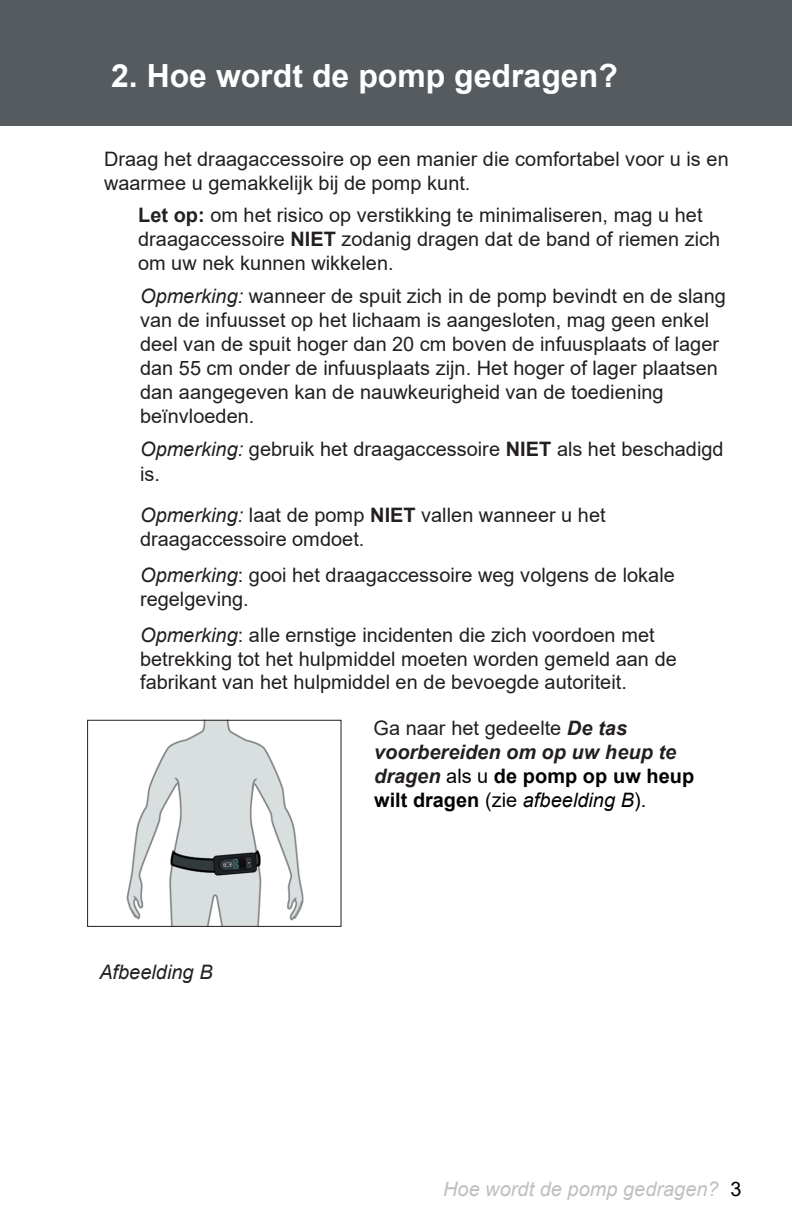
<style>
.page{position:relative;width:792px;height:1224px;background:#fff}
.page>*{position:absolute;margin:0;border:0;box-sizing:border-box;transform-origin:0 0}
.t1{font:700 32px "Arial";color:#fff}
.t2{font:20px/23.8px "Arial";color:#231f20}
.t3{font:italic 700 20px/24px "Arial";color:#231f20}
.t4{font:italic 20px "Arial";color:#bfbfbf}
.t5{font:italic 20px "Arial";color:#231f20}
.s1{font-weight:700}
.s2{font-style:italic}
.s3{font-weight:400;font-style:normal}
.s4{font-weight:400;font-style:normal;color:#000}
.s5{font-style:normal;color:#000}
.s6{font-weight:400;color:#000}
</style>
<div class="page">
<div style="left:0;top:0;width:792px;height:126px;background:#555b5e"></div>
<img style="left:126px;top:722px;width:178px;height:203px">
<div style="left:87px;top:720px;width:254px;height:207px;border:1px solid #231f20"></div>
<h1 class="t1" style="left:111px;top:54px;width:508px">2. Hoe wordt de pomp gedragen?</h1>
<p class="t2" style="left:104px;top:146px;width:626px">Draag het draagaccessoire op een manier die comfortabel voor u is en waarmee u gemakkelijk bij de pomp kunt.</p>
<p class="t2" style="left:138px;top:203px;width:584px"><span class="s1">Let op:</span> om het risico op verstikking te minimaliseren, mag u het draagaccessoire <span class="s1">NIET</span> zodanig dragen dat de band of riemen zich om uw nek kunnen wikkelen.</p>
<p class="t2" style="left:140px;top:284px;width:587px"><span class="s2">Opmerking:</span> wanneer de spuit zich in de pomp bevindt en de slang van de infuusset op het lichaam is aangesloten, mag geen enkel deel van de spuit hoger dan 20 cm boven de infuusplaats of lager dan 55 cm onder de infuusplaats zijn. Het hoger of lager plaatsen dan aangegeven kan de nauwkeurigheid van de toediening beïnvloeden.</p>
<p class="t2" style="left:140px;top:437px;width:585px;line-height:24.8px"><span class="s2">Opmerking:</span> gebruik het draagaccessoire <span class="s1">NIET</span> als het beschadigd is.</p>
<p class="t2" style="left:140px;top:502px;width:467px"><span class="s2">Opmerking:</span> laat de pomp <span class="s1">NIET</span> vallen wanneer u het draagaccessoire omdoet.</p>
<p class="t2" style="left:140px;top:562px;width:536px"><span class="s2">Opmerking</span>: gooi het draagaccessoire weg volgens de lokale regelgeving.</p>
<p class="t2" style="left:140px;top:623px;width:538px"><span class="s2">Opmerking</span>: alle ernstige incidenten die zich voordoen met betrekking tot het hulpmiddel moeten worden gemeld aan de fabrikant van het hulpmiddel en de bevoegde autoriteit.</p>
<p class="t3" style="left:374px;top:717px;width:322px"><span class="s3">Ga naar het gedeelte</span> De tas voorbereiden om op uw heup te dragen <span class="s4">als u</span> <span class="s5">de pomp op uw heup wilt dragen</span> <span class="s4">(zie</span> <span class="s6">afbeelding B</span><span class="s4">).</span></p>
<p class="t5" style="left:99px;top:959px;width:115px">Afbeelding B</p>
<p class="t4" style="left:443px;top:1176px;width:300px">Hoe wordt de pomp gedragen? <span class="s5">3</span></p>
</div>
